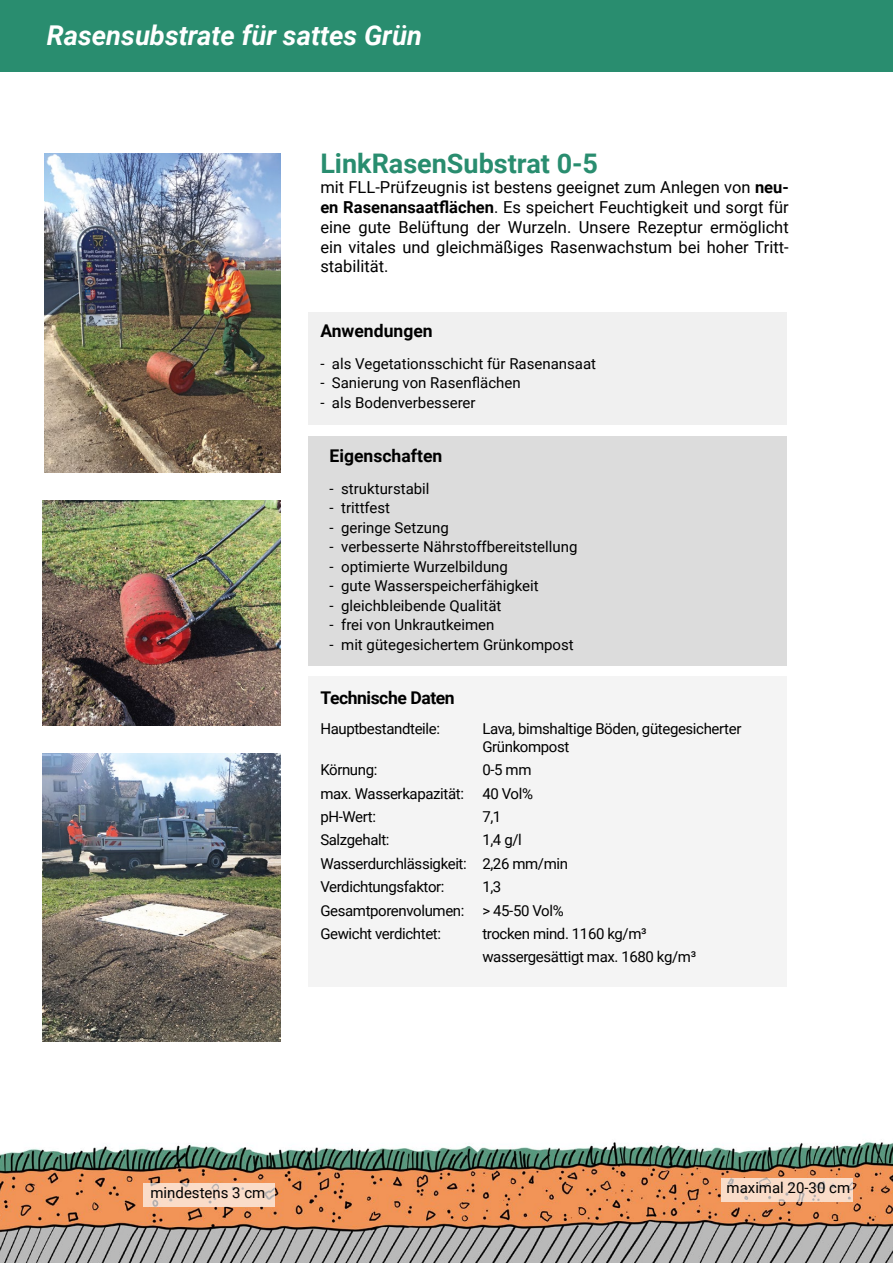
<style>
.page{position:relative;width:893px;height:1263px;background:#fff}
.page>*{position:absolute;margin:0;border:0;box-sizing:border-box;transform-origin:0 0}
.t1{font:italic 700 27.3px "Roboto";color:#fff}
.t2{font:700 27px "Roboto";color:#298d6f}
.t3{font:700 17.55px "Roboto";color:#000}
.t4{font:700 17.55px "Roboto";letter-spacing:-.025em;color:#000}
.t5{font:16.5px/19.8px "Roboto";color:#000;text-align:justify}
.t6{font:15px "Roboto";color:#000}
.t7{font:15px/18px "Roboto";letter-spacing:-.025em;color:#000}
.s1{font-weight:700}
</style>
<div class="page">
<div style="left:0;top:0;width:893px;height:72px;background:#298d6f"></div>
<img style="left:0;top:1142px;width:893px;height:121px">
<svg style="left:721px;top:1178px;width:132px;height:23px;background:#f4d8c6"></svg>
<img style="left:44px;top:153px;width:237px;height:319px">
<img style="left:43px;top:500px;width:238px;height:225px">
<img style="left:43px;top:753px;width:238px;height:289px">
<div style="left:308px;top:676px;width:479px;height:311px;background:#f4f4f4"></div>
<div style="left:308px;top:436px;width:479px;height:229px;background:#dcdcdc"></div>
<svg style="left:143px;top:1183px;width:131px;height:24px;background:#f6d9c6"></svg>
<div style="left:308px;top:313px;width:479px;height:112px;background:#f0f0f0"></div>
<p class="t1" style="left:47px;top:17px;width:377px">Rasensubstrate für sattes Grün</p>
<p class="t2" style="left:320px;top:145px;width:279px">LinkRasenSubstrat 0-5</p>
<p class="t5" style="left:320px;top:177px;width:470px">mit FLL-Prüfzeugnis ist bestens geeignet zum Anlegen von <span class="s1">neu&shy;en Rasenansaatflächen</span>. Es speichert Feuchtigkeit und sorgt für eine gute Belüftung der Wurzeln. Unsere Rezeptur ermöglicht ein vitales und gleichmäßiges Rasenwachstum bei hoher Tritt&shy;stabilität.</p>
<p class="t3" style="left:320px;top:319px;width:114px">Anwendungen</p>
<p class="t6" style="left:320px;top:353px;width:277px">- als Vegetationsschicht für Rasenansaat</p>
<p class="t6" style="left:320px;top:373px;width:202px">- Sanierung von Rasenflächen</p>
<p class="t6" style="left:320px;top:392px;width:157px">- als Bodenverbesserer</p>
<p class="t3" style="left:330px;top:444px;width:114px">Eigenschaften</p>
<p class="t6" style="left:330px;top:478px;width:101px">- strukturstabil</p>
<p class="t6" style="left:330px;top:497px;width:62px">- trittfest</p>
<p class="t6" style="left:330px;top:517px;width:121px">- geringe Setzung</p>
<p class="t6" style="left:330px;top:536px;width:249px">- verbesserte Nährstoffbereitstellung</p>
<p class="t6" style="left:330px;top:556px;width:180px">- optimierte Wurzelbildung</p>
<p class="t6" style="left:330px;top:575px;width:211px">- gute Wasserspeicherfähigkeit</p>
<p class="t6" style="left:330px;top:595px;width:173px">- gleichbleibende Qualität</p>
<p class="t6" style="left:330px;top:614px;width:166px">- frei von Unkrautkeimen</p>
<p class="t6" style="left:330px;top:634px;width:246px">- mit gütegesichertem Grünkompost</p>
<p class="t4" style="left:320px;top:685px;width:136px">Technische Daten</p>
<p class="t7" style="left:320px;top:719px;width:121px">Hauptbestandteile:</p>
<p class="t7" style="left:482px;top:719px;width:261px">Lava, bimshaltige Böden, gütegesicherter<br>Grünkompost</p>
<p class="t7" style="left:320px;top:760px;width:59px">Körnung:</p>
<p class="t6" style="left:482px;top:759px;width:51px">0-5 mm</p>
<p class="t7" style="left:320px;top:784px;width:214px">max. Wasserkapazität: 40 Vol%</p>
<p class="t6" style="left:320px;top:806px;width:57px">pH-Wert:</p>
<p class="t6" style="left:482px;top:806px;width:21px">7,1</p>
<p class="t7" style="left:320px;top:830px;width:71px">Salzgehalt:</p>
<p class="t6" style="left:482px;top:830px;width:41px">1,4 g/l</p>
<p class="t7" style="left:320px;top:854px;width:249px">Wasserdurchlässigkeit: 2,26 mm/min</p>
<p class="t7" style="left:320px;top:877px;width:126px">Verdichtungsfaktor:</p>
<p class="t6" style="left:482px;top:876px;width:21px">1,3</p>
<p class="t7" style="left:320px;top:901px;width:245px">Gesamtporenvolumen: &gt; 45-50 Vol%</p>
<p class="t7" style="left:320px;top:924px;width:122px">Gewicht verdichtet:</p>
<p class="t7" style="left:482px;top:924px;width:166px">trocken mind. 1160 kg/m³</p>
<p class="t7" style="left:482px;top:947px;width:215px">wassergesättigt max. 1680 kg/m³</p>
<p class="t6" style="left:150px;top:1182px;width:116px">mindestens 3 cm</p>
<p class="t6" style="left:727px;top:1177px;width:125px">maximal 20-30 cm</p>
</div>
